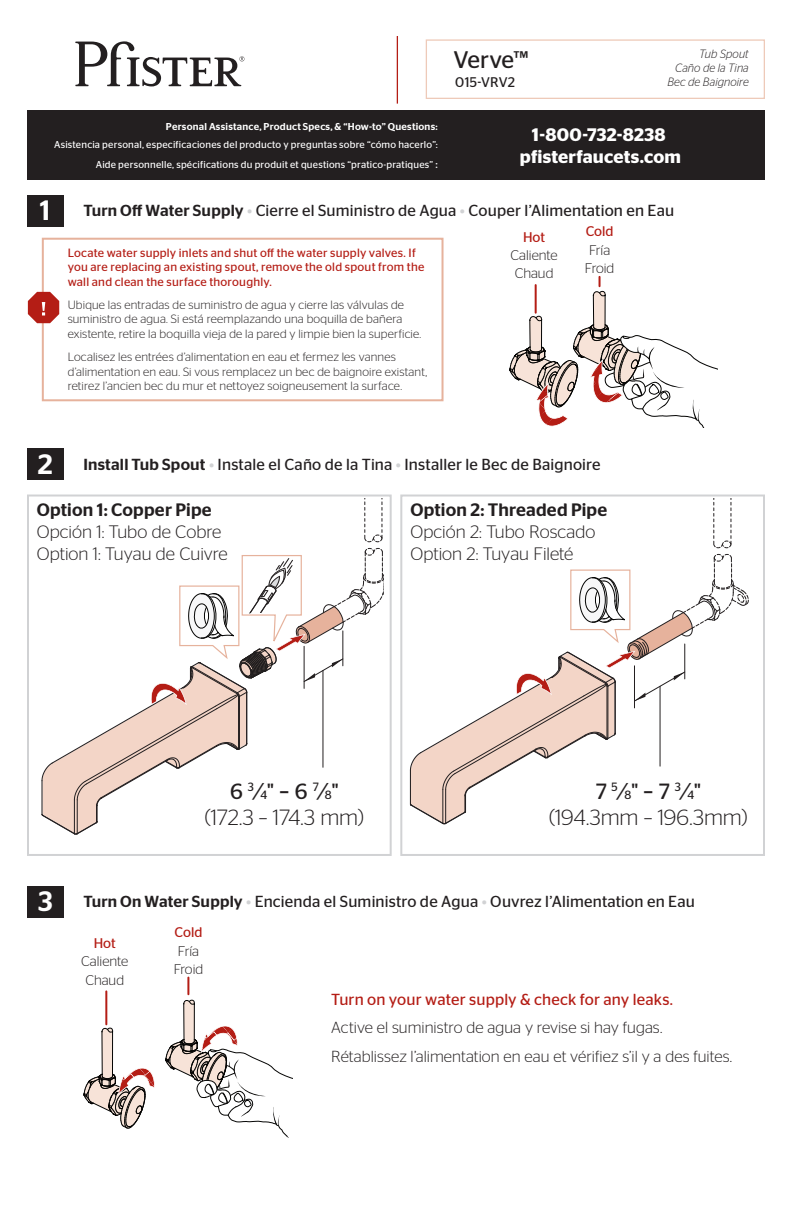
<style>
.page{position:relative;width:792px;height:1224px;background:#fff}
.page>*{position:absolute;margin:0;border:0;box-sizing:border-box;transform-origin:0 0}
.t1{font:500 28px "Stag Sans";color:#fff}
.t2{font:24px "Stag Sans";letter-spacing:-.01em;color:#231f20}
.t3{font:300 22px "Stag Sans";letter-spacing:-.005em;color:#231f20}
.t4{font:22px "Stag Sans";color:#231f20}
.t5{font:600 18.2px/21.8px "Stag Sans";letter-spacing:.01em;color:#fff;text-align:center}
.t6{font:300 18px "Stag Sans";color:#231f20}
.t7{font:500 18px "Stag Sans";letter-spacing:.01em;color:#231f20}
.t8{font:16px "Stag Sans";letter-spacing:.01em;color:#231f20}
.t9{font:300 16px "Stag Sans";letter-spacing:.005em;color:#231f20}
.t10{font:16px "Stag Sans";letter-spacing:.01em;color:#b41d15}
.t11{font:300 14px "Stag Sans";color:#231f20}
.t12{font:14px "Stag Sans";color:#b41d15}
.t13{font:14px "Stag Sans";letter-spacing:.02em;color:#231f20}
.t14{font:300 12px/14.4px "Stag Sans";letter-spacing:.015em;color:#231f20}
.t15{font:12px/14.4px "Stag Sans";letter-spacing:.02em;color:#b41d15}
.t16{font:italic 300 12px "Stag Sans";letter-spacing:.01em;color:#231f20;scale:.95 1}
.t17{font:10px/20.2px "Stag Sans";letter-spacing:.02em;color:#fff;text-align:right}
.t18{font:500 10px "Stag Sans";letter-spacing:.025em;color:#fff}
.s1{font-size:12px}
.s2{font-weight:500}
.s3{color:#d1d2d4}
.s4{font-size:24px}
</style>
<div class="page">
<div style="left:27px;top:111px;width:738px;height:69px;background:#231f20"></div>
<svg style="left:75px;top:41px;width:169px;height:45px"></svg>
<hr style="left:397px;top:36px;width:1px;height:68px;background:#b41d15">
<div style="left:426px;top:39px;width:339px;height:60px;border:1px solid #eecab9"></div>
<div style="left:27px;top:195px;width:37px;height:32px;background:#231f20"></div>
<div style="left:27px;top:448px;width:37px;height:32px;background:#231f20"></div>
<div style="left:27px;top:886px;width:37px;height:32px;background:#231f20"></div>
<svg style="left:84px;top:1027px;width:71px;height:102px"></svg>
<div style="left:42px;top:238px;width:402px;height:163px;background:#fff;border:2px solid #e6b29c"></div>
<svg style="left:28px;top:292px;width:31px;height:31px"></svg>
<div style="left:27px;top:495px;width:365px;height:361px;background:#fff;border:2px solid #d1d2d4"></div>
<div style="left:400px;top:495px;width:365px;height:361px;background:#fff;border:2px solid #d1d2d4"></div>
<svg style="left:364px;top:499px;width:19px;height:43px"></svg>
<svg style="left:713px;top:499px;width:19px;height:49px"></svg>
<hr style="left:105px;top:991px;width:2px;height:33px;background:#b41d15">
<svg style="left:510px;top:277px;width:208px;height:151px"></svg>
<svg style="left:166px;top:978px;width:126px;height:159px"></svg>
<svg style="left:409px;top:554px;width:340px;height:271px"></svg>
<svg style="left:41px;top:548px;width:343px;height:287px"></svg>
<p class="t18" style="left:166px;top:121px;width:273px">Personal Assistance, Product Specs, &amp; “How-to” Questions:</p>
<p class="t17" style="left:54px;top:135px;width:385px">Asistencia personal, especificaciones del producto y preguntas sobre “cómo hacerlo”:<br>Aide personnelle, spécifications du produit et questions “pratico-pratiques” <span class="s1">:</span></p>
<p class="t2" style="left:454px;top:46px;width:77px">Verve™</p>
<p class="t13" style="left:455px;top:74px;width:61px">015-VRV2</p>
<p class="t16" style="left:699px;top:48px;width:54px">Tub Spout</p>
<p class="t16" style="left:675px;top:62px;width:79px">Caño de la Tina</p>
<p class="t16" style="left:667px;top:76px;width:87px">Bec de Baignoire</p>
<h3 class="t5" style="left:520px;top:124px;width:163px">1-800-732-8238 pfisterfaucets.com</h3>
<p class="t1" style="left:40px;top:195px;width:12px">1</p>
<p class="t8" style="left:83px;top:202px;width:593px"><span class="s2">Turn Off Water Supply</span> <span class="s3">•</span> Cierre el Suministro de Agua <span class="s3">•</span> Couper l’Alimentation en Eau</p>
<p class="t15" style="left:68px;top:245px;width:358px">Locate water supply inlets and shut off the water supply valves. If you are replacing an existing spout, remove the old spout from the wall and clean the surface thoroughly.</p>
<p class="t14" style="left:68px;top:297px;width:355px">Ubique las entradas de suministro de agua y cierre las válvulas de suministro de agua. Si está reemplazando una boquilla de bañera existente, retire la boquilla vieja de la pared y limpie bien la superficie.</p>
<p class="t14" style="left:68px;top:350px;width:361px">Localisez les entrées d’alimentation en eau et fermez les vannes d’alimentation en eau. Si vous remplacez un bec de baignoire existant, retirez l’ancien bec du mur et nettoyez soigneusement la surface.</p>
<p class="t12" style="left:523px;top:229px;width:24px">Hot</p>
<p class="t11" style="left:510px;top:247px;width:49px">Caliente</p>
<p class="t11" style="left:515px;top:266px;width:40px">Chaud</p>
<p class="t12" style="left:586px;top:224px;width:29px">Cold</p>
<p class="t11" style="left:589px;top:242px;width:23px">Fría</p>
<p class="t11" style="left:585px;top:261px;width:31px">Froid</p>
<p class="t1" style="left:38px;top:448px;width:16px">2</p>
<p class="t8" style="left:83px;top:455px;width:519px"><span class="s2">Install Tub Spout</span> <span class="s3">•</span> Instale el Caño de la Tina <span class="s3">•</span> Installer le Bec de Baignoire</p>
<p class="t7" style="left:37px;top:499px;width:177px">Option 1: Copper Pipe</p>
<p class="t6" style="left:37px;top:522px;width:186px">Opción 1: Tubo de Cobre</p>
<p class="t6" style="left:37px;top:544px;width:192px">Option 1: Tuyau de Cuivre</p>
<p class="t7" style="left:410px;top:499px;width:198px">Option 2: Threaded Pipe</p>
<p class="t6" style="left:410px;top:522px;width:187px">Opción 2: Tubo Roscado</p>
<p class="t6" style="left:410px;top:544px;width:165px">Option 2: Tuyau Fileté</p>
<p class="t4" style="left:230px;top:779px;width:110px">6 <sup>3</sup> ⁄<span class="s1">4</span>" <span class="s4">–</span> 6 <sup>7</sup>⁄<span class="s1">8</span>"</p>
<p class="t3" style="left:205px;top:806px;width:161px">(172.3 – 174.3 mm)</p>
<p class="t4" style="left:596px;top:779px;width:107px">7 <sup>5</sup> ⁄<span class="s1">8</span>" <span class="s4">–</span> 7 <sup>3</sup> ⁄<span class="s1">4</span>"</p>
<p class="t3" style="left:549px;top:806px;width:200px">(194.3mm – 196.3mm)</p>
<p class="t1" style="left:38px;top:885px;width:16px">3</p>
<p class="t8" style="left:83px;top:893px;width:613px"><span class="s2">Turn On Water Supply</span> <span class="s3">•</span> Encienda el Suministro de Agua <span class="s3">•</span> Ouvrez l’Alimentation en Eau</p>
<p class="t12" style="left:94px;top:935px;width:24px">Hot</p>
<p class="t11" style="left:81px;top:954px;width:49px">Caliente</p>
<p class="t11" style="left:85px;top:972px;width:40px">Chaud</p>
<p class="t12" style="left:175px;top:924px;width:29px">Cold</p>
<p class="t11" style="left:178px;top:943px;width:23px">Fría</p>
<p class="t11" style="left:174px;top:961px;width:31px">Froid</p>
<p class="t10" style="left:331px;top:991px;width:343px">Turn on your water supply &amp; check for any leaks.</p>
<p class="t9" style="left:331px;top:1019px;width:333px">Active el suministro de agua y revise si hay fugas.</p>
<p class="t9" style="left:331px;top:1047px;width:403px">Rétablissez l’alimentation en eau et vérifiez s’il y a des fuites.</p>
</div>
